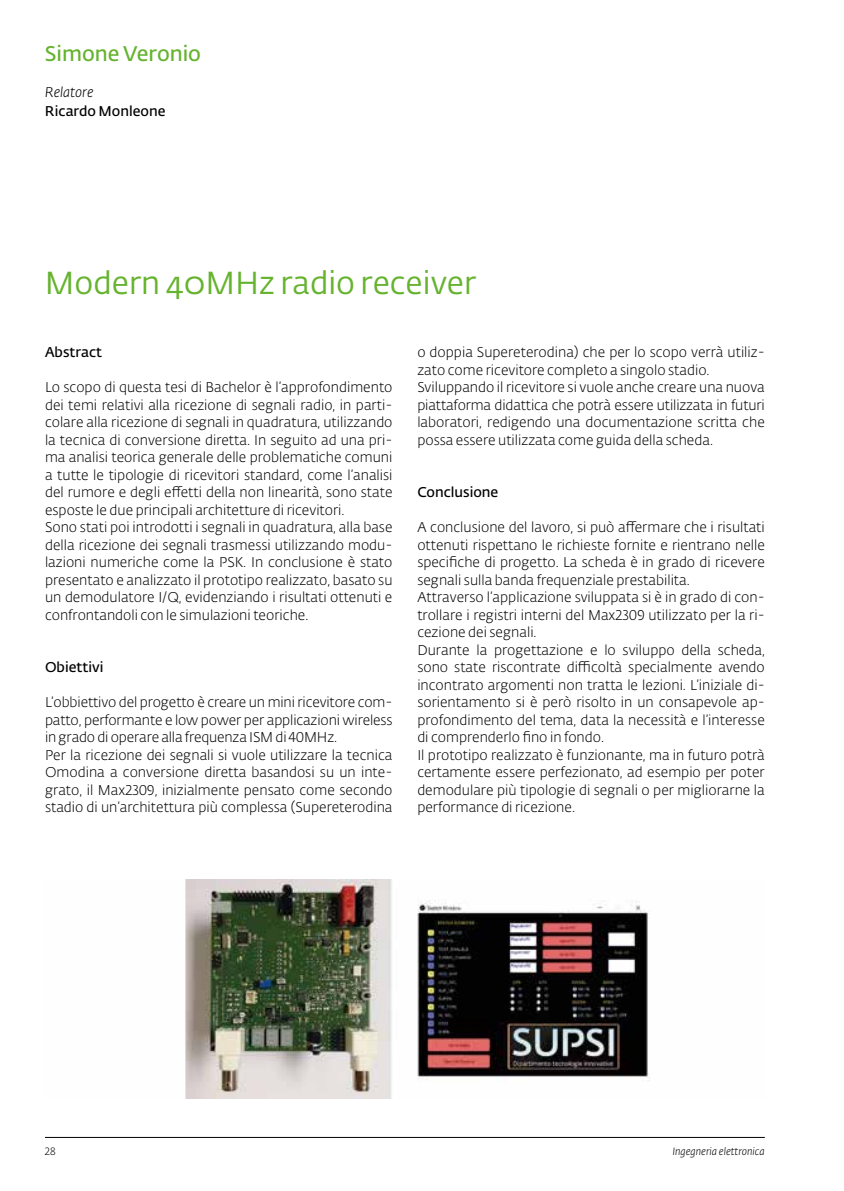
<style>
.page{position:relative;width:844px;height:1191px;background:#fff}
.page>*{position:absolute;margin:0;border:0;box-sizing:border-box;transform-origin:0 0}
.t1{font:31.5px "SUPSI Fedra Sans";color:#65b32e}
.t2{font:600 21px "SUPSI Fedra Sans";color:#65b32e}
.t3{font:300 14px/17.5px "SUPSI Fedra Sans";color:#000}
.t4{font:600 14px "SUPSI Fedra Sans";color:#000}
.t5{font:italic 300 14px "SUPSI Fedra Sans";color:#000}
.t6{font:italic 300 10.5px "SUPSI Fedra Sans";color:#000}
.t7{font:300 10.5px "SUPSI Fedra Sans";color:#000}
</style>
<div class="page">
<hr style="left:45px;top:1137px;width:719px;height:1px;background:#000">
<img style="left:185px;top:879px;width:465px;height:219px">
<h2 class="t2" style="left:45px;top:38px;width:158px">Simone Veronio</h2>
<p class="t5" style="left:45px;top:82px;width:50px">Relatore</p>
<p class="t4" style="left:45px;top:101px;width:122px">Ricardo Monleone</p>
<h1 class="t1" style="left:45px;top:261px;width:433px">Modern 40MHz radio receiver</h1>
<p class="t4" style="left:45px;top:342px;width:59px">Abstract</p>
<p class="t3" style="left:45px;top:378px;width:349px">Lo scopo di questa tesi di Bachelor è l’approfondimento dei temi relativi alla ricezione di segnali radio, in parti&shy;colare alla ricezione di segnali in quadratura, utilizzando la tecnica di conversione diretta. In seguito ad una pri&shy;ma analisi teorica generale delle problematiche comuni a tutte le tipologie di ricevitori standard, come l’analisi del rumore e degli effetti della non linearità, sono state esposte le due principali architetture di ricevitori.<br>Sono stati poi introdotti i segnali in quadratura, alla base della ricezione dei segnali trasmessi utilizzando modu&shy;lazioni numeriche come la PSK. In conclusione è stato presentato e analizzato il prototipo realizzato, basato su un demodulatore I/Q, evidenziando i risultati ottenuti e confrontandoli con le simulazioni teoriche.</p>
<p class="t4" style="left:45px;top:657px;width:60px">Obiettivi</p>
<p class="t3" style="left:45px;top:693px;width:349px">L’obbiettivo del progetto è creare un mini ricevitore com&shy;patto, performante e low power per applicazioni wireless in grado di operare alla frequenza ISM di 40MHz.<br>Per la ricezione dei segnali si vuole utilizzare la tecnica Omodina a conversione diretta basandosi su un inte&shy;grato, il Max2309, inizialmente pensato come secondo stadio di un’architettura più complessa (Supereterodina</p>
<p class="t3" style="left:417px;top:343px;width:349px">o doppia Supereterodina) che per lo scopo verrà utiliz&shy;zato come ricevitore completo a singolo stadio.<br>Sviluppando il ricevitore si vuole anche creare una nuova piattaforma didattica che potrà essere utilizzata in futuri laboratori, redigendo una documentazione scritta che possa essere utilizzata come guida della scheda.</p>
<p class="t4" style="left:417px;top:482px;width:83px">Conclusione</p>
<p class="t3" style="left:417px;top:518px;width:349px">A conclusione del lavoro, si può affermare che i risultati ottenuti rispettano le richieste fornite e rientrano nelle specifiche di progetto. La scheda è in grado di ricevere segnali sulla banda frequenziale prestabilita.<br>Attraverso l’applicazione sviluppata si è in grado di con&shy;trollare i registri interni del Max2309 utilizzato per la ri&shy;cezione dei segnali.<br>Durante la progettazione e lo sviluppo della scheda, sono state riscontrate difficoltà specialmente avendo incontrato argomenti non tratta le lezioni. L’iniziale di&shy;sorientamento si è però risolto in un consapevole ap&shy;profondimento del tema, data la necessità e l’interesse di comprenderlo fino in fondo.<br>Il prototipo realizzato è funzionante, ma in futuro potrà certamente essere perfezionato, ad esempio per poter demodulare più tipologie di segnali o per migliorarne la performance di ricezione.</p>
<p class="t7" style="left:45px;top:1143px;width:12px">28</p>
<p class="t6" style="left:672px;top:1143px;width:94px">Ingegneria elettronica</p>
</div>
